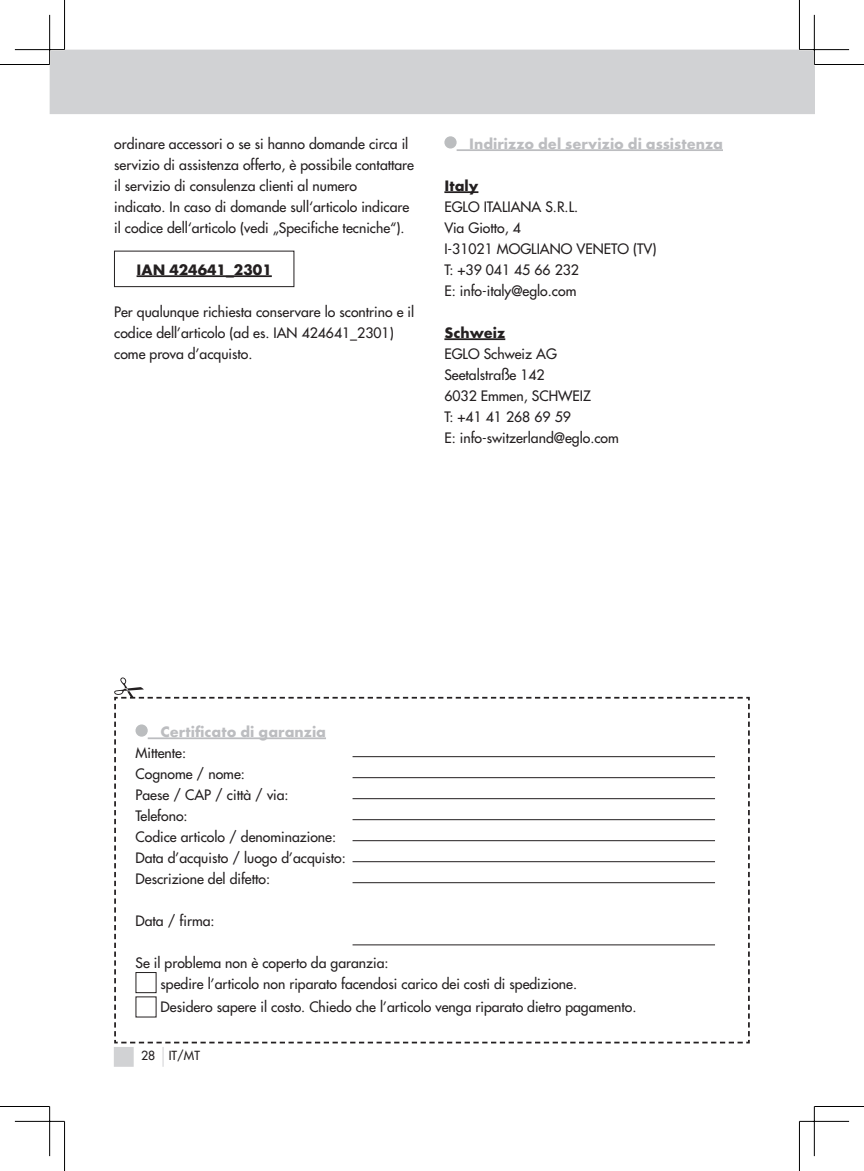
<style>
.page{position:relative;width:864px;height:1171px;background:#fff}
.page>*{position:absolute;margin:0;border:0;box-sizing:border-box;transform-origin:0 0}
.t1{font:700 15.75px "Futura";color:#bcbdc0}
.t2{font:700 15.75px "Futura";color:#231f20}
.t3{font:14px/21px "Futura";color:#231f20}
.t4{font:12.25px "Futura";color:#231f20}
</style>
<div class="page">
<div style="left:50px;top:50px;width:764px;height:64px;background:#d1d2d4"></div>
<svg style="left:114px;top:677px;width:635px;height:390px"></svg>
<hr style="left:352px;top:756px;width:362px;height:1px;background:#231f20">
<hr style="left:352px;top:777px;width:362px;height:1px;background:#231f20">
<hr style="left:352px;top:798px;width:362px;height:1px;background:#231f20">
<hr style="left:352px;top:819px;width:362px;height:1px;background:#231f20">
<hr style="left:352px;top:840px;width:362px;height:1px;background:#231f20">
<hr style="left:352px;top:861px;width:362px;height:1px;background:#231f20">
<hr style="left:352px;top:882px;width:362px;height:1px;background:#231f20">
<hr style="left:352px;top:944px;width:362px;height:1px;background:#231f20">
<hr style="left:136px;top:275px;width:136px;height:2px;background:#231f20">
<div style="left:114px;top:251px;width:180px;height:36px;border:1px solid #231f20"></div>
<hr style="left:456px;top:149px;width:266px;height:2px;background:#bcbdc0">
<hr style="left:444px;top:191px;width:34px;height:2px;background:#231f20">
<hr style="left:444px;top:338px;width:61px;height:2px;background:#231f20">
<div style="left:445px;top:137px;width:10px;height:11px;background:#bbbdbf;border-radius:50%"></div>
<div style="left:444px;top:136px;width:12px;height:12px;border:1px solid #bbbdbf;border-radius:50%"></div>
<hr style="left:15px;top:48px;width:49px;height:3px;background:#fff">
<hr style="left:799px;top:48px;width:49px;height:3px;background:#fff">
<hr style="left:48px;top:15px;width:3px;height:49px;background:#fff">
<hr style="left:812px;top:15px;width:3px;height:49px;background:#fff">
<hr style="left:0;top:64px;width:50px;height:1px;background:#000">
<hr style="left:814px;top:64px;width:49px;height:1px;background:#000">
<hr style="left:0;top:1106px;width:50px;height:1px;background:#000">
<hr style="left:814px;top:1106px;width:49px;height:1px;background:#000">
<hr style="left:64px;top:0;width:1px;height:50px;background:#000">
<hr style="left:64px;top:1121px;width:1px;height:50px;background:#000">
<hr style="left:798px;top:0;width:1px;height:50px;background:#000">
<hr style="left:798px;top:1121px;width:1px;height:50px;background:#000">
<hr style="left:15px;top:49px;width:49px;height:1px;background:#000">
<hr style="left:799px;top:49px;width:49px;height:1px;background:#000">
<hr style="left:15px;top:1121px;width:49px;height:1px;background:#000">
<hr style="left:799px;top:1121px;width:49px;height:1px;background:#000">
<hr style="left:49px;top:15px;width:1px;height:49px;background:#000">
<hr style="left:49px;top:1106px;width:1px;height:50px;background:#000">
<hr style="left:813px;top:15px;width:1px;height:49px;background:#000">
<hr style="left:813px;top:1106px;width:1px;height:50px;background:#000">
<p class="t3" style="left:114px;top:133px;width:301px">ordinare accessori o se si hanno domande circa il servizio di assistenza offerto, è possibile contattare il servizio di consulenza clienti al numero<br>indicato. In caso di domande sull‘articolo indicare il codice dell‘articolo (vedi „Specifiche tecniche“).</p>
<p class="t2" style="left:136px;top:258px;width:137px">IAN 424641_2301</p>
<p class="t3" style="left:114px;top:301px;width:301px">Per qualunque richiesta conservare lo scontrino e il codice dell’articolo (ad es. IAN 424641_2301) come prova d’acquisto.</p>
<p class="t1" style="left:469px;top:132px;width:255px">Indirizzo del servizio di assistenza</p>
<p class="t2" style="left:444px;top:174px;width:35px">Italy</p>
<p class="t3" style="left:444px;top:196px;width:214px">EGLO ITALIANA S.R.L.<br>Via Giotto, 4<br>I-31021 MOGLIANO VENETO (TV)<br>T: +39 041 45 66 232<br>E: info-italy@eglo.com</p>
<p class="t2" style="left:444px;top:321px;width:62px">Schweiz</p>
<p class="t3" style="left:444px;top:343px;width:176px">EGLO Schweiz AG<br>Seetalstraße 142<br>6032 Emmen, SCHWEIZ<br>T: +41 41 268 69 59<br>E: info-switzerland@eglo.com</p>
<p class="t1" style="left:160px;top:720px;width:167px">Certificato di garanzia</p>
<p class="t3" style="left:135px;top:742px;width:212px">Mittente:<br>Cognome / nome:<br>Paese / CAP / città / via:<br>Telefono:<br>Codice articolo / denominazione:<br>Data d’acquisto / luogo d’acquisto:<br>Descrizione del difetto:</p>
<p class="t3" style="left:135px;top:910px;width:81px">Data / firma:</p>
<p class="t3" style="left:160px;top:951px;width:477px;line-height:22.2px;text-indent:-25px">Se il problema non è coperto da garanzia:<br>spedire l’articolo non riparato facendosi carico dei costi di spedizione.<br>Desidero sapere il costo. Chiedo che l’articolo venga riparato dietro pagamento.</p>
<p class="t4" style="left:141px;top:1047px;width:60px">28 IT/MT</p>
</div>
